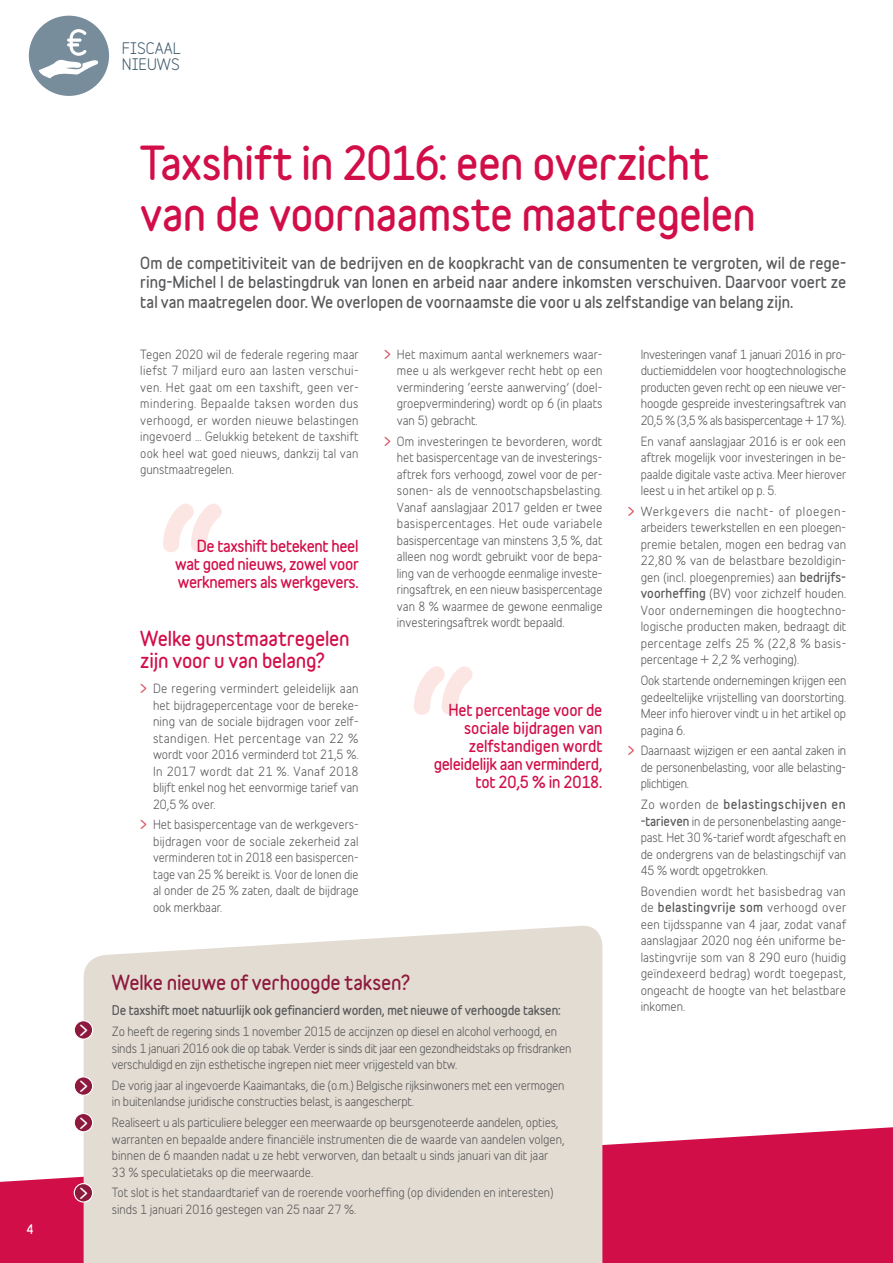
<style>
.page{position:relative;width:893px;height:1263px;background:#fff}
.page>*{position:absolute;margin:0;border:0;box-sizing:border-box;transform-origin:0 0}
.t1{font:700 162px "Belfius Alternative";color:#f8aea7}
.t2{font:700 42px/50.4px "Belfius Normal";letter-spacing:-.015em;color:#d20e49}
.t3{font:700 18.75px/22.5px "Belfius Normal";letter-spacing:-.01em;color:#d20e49}
.t4{font:700 18.75px "Belfius Normal";letter-spacing:-.01em;color:#8d193d}
.t5{font:700 15px/19.5px "Belfius Alternative";color:#57585a;text-align:justify}
.t6{font:700 15px/18px "Belfius Alternative";letter-spacing:-.02em;color:#d20e49;text-align:justify}
.t7{font:15px/16.5px "Belfius Normal";color:#405b6b}
.t8{font:700 14.85px "Belfius Alternative";color:#fff}
.t9{font:12px/16.5px "Belfius Alternative";color:#57585a;text-align:justify}
.t10{font:700 12px "Belfius Alternative";letter-spacing:-.01em;color:#57585a}
.t11{font:700 12px "Belfius Normal";color:#fff}
.s1{font-weight:700;color:#dc5262}
.s2{font-weight:700}
</style>
<div class="page">
<svg style="left:0;top:1071px;width:893px;height:192px;fill:#d20e49"></svg>
<div style="left:28px;top:15px;width:82px;height:82px;background:#788d9c;border-radius:50%"></div>
<div style="left:27px;top:14px;width:84px;height:83px;border:2px solid #fff;border-radius:50%"></div>
<svg style="left:39px;top:29px;width:60px;height:49px"></svg>
<div style="left:84px;top:925px;width:518px;height:338px;background:#e3dcd2"></div>
<div style="left:74px;top:1021px;width:19px;height:18px;background:#8d193d;border-radius:50%"></div>
<div style="left:74px;top:1020px;width:19px;height:20px;border:1px solid #fff;border-radius:50%"></div>
<div style="left:74px;top:1077px;width:19px;height:18px;background:#8d193d;border-radius:50%"></div>
<div style="left:74px;top:1076px;width:19px;height:20px;border:1px solid #fff;border-radius:50%"></div>
<div style="left:74px;top:1113px;width:19px;height:19px;background:#8d193d;border-radius:50%"></div>
<div style="left:74px;top:1113px;width:19px;height:19px;border:1px solid #fff;border-radius:50%"></div>
<div style="left:74px;top:1183px;width:19px;height:19px;background:#8d193d;border-radius:50%"></div>
<div style="left:74px;top:1183px;width:19px;height:19px;border:1px solid #fff;border-radius:50%"></div>
<p class="t11" style="left:26px;top:1220px;width:9px">4</p>
<p class="t7" style="left:122px;top:38px;width:61px">FISCAAL<br>NIEUWS</p>
<p class="t8" style="left:79px;top:1018px;width:10px">&gt;</p>
<p class="t8" style="left:79px;top:1075px;width:10px">&gt;</p>
<p class="t8" style="left:79px;top:1111px;width:10px">&gt;</p>
<p class="t8" style="left:79px;top:1181px;width:10px">&gt;</p>
<h2 class="t2" style="left:140px;top:137px;width:617px">Taxshift in 2016: een overzicht van de voornaamste maatregelen</h2>
<p class="t5" style="left:140px;top:253px;width:707px">Om de competitiviteit van de bedrijven en de koopkracht van de consumenten te vergroten, wil de rege&shy;ring-Michel I de belastingdruk van lonen en arbeid naar andere inkomsten verschuiven. Daarvoor voert ze tal van maatregelen door. We overlopen de voornaamste die voor u als zelfstandige van belang zijn.</p>
<p class="t9" style="left:397px;top:345px;width:207px;text-indent:-13px"><span class="s1">&gt;</span> Het maximum aantal werknemers waar&shy;mee u als werkgever recht hebt op een vermindering ‘eerste aanwerving’ (doel&shy;groepvermindering) wordt op 6 (in plaats van 5) gebracht.</p>
<p class="t9" style="left:397px;top:431px;width:207px;text-indent:-13px"><span class="s1">&gt;</span> Om investeringen te bevorderen, wordt het basispercentage van de investerings&shy;aftrek fors verhoogd, zowel voor de per&shy;sonen- als de vennootschapsbelasting.<br>Vanaf aanslagjaar 2017 gelden er twee basispercentages. Het oude variabele basispercentage van minstens 3,5 %, dat alleen nog wordt gebruikt voor de bepa&shy;ling van de verhoogde eenmalige investe&shy;ringsaftrek, en een nieuw basispercentage van 8 % waarmee de gewone eenmalige investeringsaftrek wordt bepaald.</p>
<p class="t9" style="left:140px;top:345px;width:220px">Tegen 2020 wil de federale regering maar liefst 7 miljard euro aan lasten verschui&shy;ven. Het gaat om een taxshift, geen ver&shy;mindering. Bepaalde taksen worden dus verhoogd, er worden nieuwe belastingen ingevoerd … Gelukkig betekent de taxshift ook heel wat goed nieuws, dankzij tal van gunstmaatregelen.</p>
<p class="t9" style="left:641px;top:345px;width:207px">Investeringen vanaf 1 januari 2016 in pro&shy;ductiemiddelen voor hoogtechnologische producten geven recht op een nieuwe ver&shy;hoogde gespreide investeringsaftrek van 20,5 % (3,5 % als basispercentage + 17 %).</p>
<p class="t9" style="left:641px;top:431px;width:207px">En vanaf aanslagjaar 2016 is er ook een aftrek mogelijk voor investeringen in be&shy;paalde digitale vaste activa. Meer hierover leest u in het artikel op p. 5.</p>
<p class="t9" style="left:641px;top:502px;width:207px;text-indent:-13px"><span class="s1">&gt;</span> Werkgevers die nacht- of ploegen&shy;arbeiders tewerkstellen en een ploegen&shy;premie betalen, mogen een bedrag van 22,80 % van de belastbare bezoldigin&shy;gen (incl. ploegenpremies) aan <span class="s2">bedrijfs&shy;voorheffing</span> (BV) voor zichzelf houden.<br>Voor ondernemingen die hoogtechno&shy;logische producten maken, bedraagt dit percentage zelfs 25 % (22,8 % basis&shy;percentage + 2,2 % verhoging).</p>
<p class="t9" style="left:641px;top:671px;width:207px">Ook startende ondernemingen krijgen een gedeeltelijke vrijstelling van doorstorting.<br>Meer info hierover vindt u in het artikel op pagina 6.</p>
<p class="t9" style="left:641px;top:741px;width:207px;text-indent:-13px"><span class="s1">&gt;</span> Daarnaast wijzigen er een aantal zaken in de personenbelasting, voor alle belasting&shy;plichtigen.</p>
<p class="t9" style="left:641px;top:795px;width:207px">Zo worden de <span class="s2">belastingschijven en -tarieven</span> in de personenbelasting aange&shy;past. Het 30 %-tarief wordt afgeschaft en de ondergrens van de belastingschijf van 45 % wordt opgetrokken.</p>
<p class="t9" style="left:641px;top:882px;width:207px">Bovendien wordt het basisbedrag van de <span class="s2">belastingvrije som</span> verhoogd over een tijdsspanne van 4 jaar, zodat vanaf aanslagjaar 2020 nog één uniforme be&shy;lastingvrije som van 8 290 euro (huidig geïndexeerd bedrag) wordt toegepast, ongeacht de hoogte van het belastbare inkomen.</p>
<h1 class="t1" style="left:157px;top:446px;width:70px">“</h1>
<p class="t6" style="left:175px;top:536px;width:185px;text-indent:21px">De taxshift betekent heel wat goed nieuws, zowel voor werknemers als werkgevers.</p>
<h3 class="t3" style="left:140px;top:626px;width:211px">Welke gunstmaatregelen zijn voor u van belang?</h3>
<p class="t9" style="left:153px;top:679px;width:207px;text-indent:-13px"><span class="s1">&gt;</span> De regering vermindert geleidelijk aan het bijdragepercentage voor de bereke&shy;ning van de sociale bijdragen voor zelf&shy;standigen. Het percentage van 22 % wordt voor 2016 verminderd tot 21,5 %.<br>In 2017 wordt dat 21 %. Vanaf 2018 blijft enkel nog het eenvormige tarief van 20,5 % over.</p>
<p class="t9" style="left:153px;top:815px;width:207px;text-indent:-13px"><span class="s1">&gt;</span> Het basispercentage van de werkgevers&shy;bijdragen voor de sociale zekerheid zal verminderen tot in 2018 een basispercen&shy;tage van 25 % bereikt is. Voor de lonen die al onder de 25 % zaten, daalt de bijdrage ook merkbaar.</p>
<h1 class="t1" style="left:408px;top:609px;width:70px">“</h1>
<p class="t6" style="left:434px;top:701px;width:170px;text-align:right">Het percentage voor de sociale bijdragen van zelfstandigen wordt geleidelijk aan verminderd, tot 20,5 % in 2018.</p>
<h3 class="t4" style="left:112px;top:968px;width:300px">Welke nieuwe of verhoogde taksen?</h3>
<p class="t10" style="left:112px;top:1001px;width:450px">De taxshift moet natuurlijk ook gefinancierd worden, met nieuwe of verhoogde taksen:</p>
<p class="t9" style="left:112px;top:1022px;width:461px;text-align:left">Zo heeft de regering sinds 1 november 2015 de accijnzen op diesel en alcohol verhoogd, en sinds 1 januari 2016 ook die op tabak. Verder is sinds dit jaar een gezondheidstaks op frisdranken verschuldigd en zijn esthetische ingrepen niet meer vrijgesteld van btw.</p>
<p class="t9" style="left:112px;top:1076px;width:454px">De vorig jaar al ingevoerde Kaaimantaks, die (o.m.) Belgische rijksinwoners met een vermogen in buitenlandse juridische constructies belast, is aangescherpt.</p>
<p class="t9" style="left:112px;top:1113px;width:454px;text-align:left">Realiseert u als particuliere belegger een meerwaarde op beursgenoteerde aandelen, opties, warranten en bepaalde andere financiële instrumenten die de waarde van aandelen volgen, binnen de 6 maanden nadat u ze hebt verworven, dan betaalt u sinds januari van dit jaar 33 % speculatietaks op die meerwaarde.</p>
<p class="t9" style="left:112px;top:1183px;width:443px">Tot slot is het standaardtarief van de roerende voorheffing (op dividenden en interesten) sinds 1 januari 2016 gestegen van 25 naar 27 %.</p>
</div>
